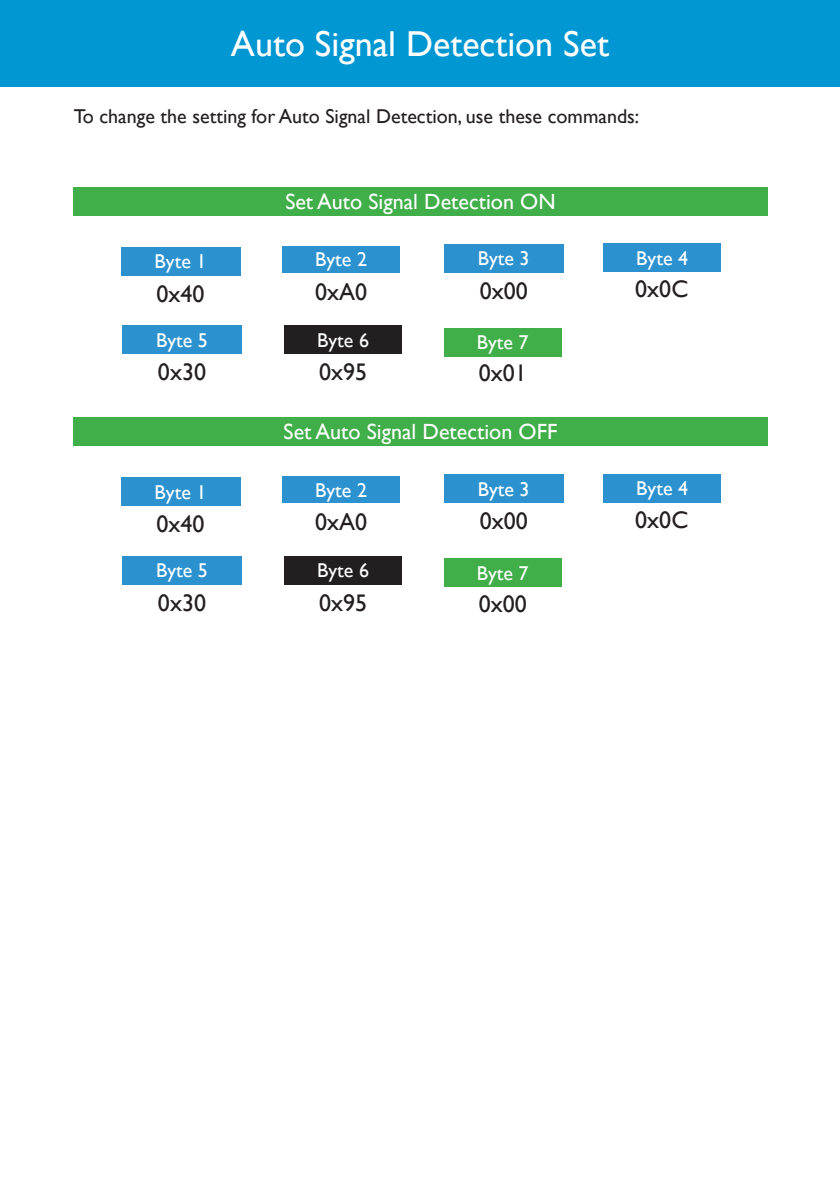
<style>
.page{position:relative;width:840px;height:1191px;background:#fff}
.page>*{position:absolute;margin:0;border:0;box-sizing:border-box;transform-origin:0 0}
.t1{font:36px "Gill Sans";color:#fff}
.t2{font:24px "Gill Sans";color:#231f20}
.t3{font:22px "Gill Sans";color:#fff}
.t4{font:20px "Gill Sans";color:#fff}
.t5{font:20px "Gill Sans";color:#231f20}
</style>
<div class="page">
<div style="left:0;top:0;width:839px;height:87px;background:#0097d2"></div>
<div style="left:282px;top:246px;width:117px;height:26px;background:#2b91cf"></div>
<div style="left:121px;top:247px;width:119px;height:29px;background:#2b91cf"></div>
<div style="left:603px;top:243px;width:117px;height:29px;background:#2b91cf"></div>
<div style="left:444px;top:244px;width:119px;height:29px;background:#2b91cf"></div>
<div style="left:122px;top:325px;width:119px;height:29px;background:#2b91cf"></div>
<div style="left:284px;top:325px;width:117px;height:29px;background:#231f20"></div>
<div style="left:73px;top:187px;width:694px;height:28px;background:#40ae49"></div>
<div style="left:444px;top:328px;width:117px;height:29px;background:#40ae49"></div>
<div style="left:282px;top:476px;width:117px;height:27px;background:#2b91cf"></div>
<div style="left:121px;top:477px;width:119px;height:29px;background:#2b91cf"></div>
<div style="left:603px;top:474px;width:117px;height:28px;background:#2b91cf"></div>
<div style="left:444px;top:475px;width:119px;height:28px;background:#2b91cf"></div>
<div style="left:122px;top:556px;width:119px;height:28px;background:#2b91cf"></div>
<div style="left:284px;top:556px;width:117px;height:28px;background:#231f20"></div>
<div style="left:73px;top:417px;width:694px;height:29px;background:#40ae49"></div>
<div style="left:444px;top:559px;width:117px;height:28px;background:#40ae49"></div>
<h1 class="t1" style="left:231px;top:23px;width:379px">Auto Signal Detection Set</h1>
<p class="t5" style="left:74px;top:105px;width:566px">To change the setting for Auto Signal Detection, use these commands:</p>
<p class="t3" style="left:285px;top:189px;width:271px">Set Auto Signal Detection ON</p>
<p class="t4" style="left:154px;top:250px;width:53px">Byte 1</p>
<p class="t4" style="left:315px;top:248px;width:53px">Byte 2</p>
<p class="t4" style="left:477px;top:247px;width:53px">Byte 3</p>
<p class="t4" style="left:636px;top:246px;width:53px">Byte 4</p>
<p class="t2" style="left:156px;top:280px;width:49px">0x40</p>
<p class="t2" style="left:315px;top:278px;width:54px">0xA0</p>
<p class="t2" style="left:479px;top:277px;width:50px">0x00</p>
<p class="t2" style="left:635px;top:275px;width:54px">0x0C</p>
<p class="t4" style="left:156px;top:328px;width:53px">Byte 5</p>
<p class="t2" style="left:158px;top:358px;width:49px">0x30</p>
<p class="t4" style="left:317px;top:328px;width:53px">Byte 6</p>
<p class="t2" style="left:319px;top:358px;width:49px">0x95</p>
<p class="t4" style="left:476px;top:331px;width:53px">Byte 7</p>
<p class="t2" style="left:478px;top:359px;width:50px">0x01</p>
<p class="t3" style="left:283px;top:419px;width:275px">Set Auto Signal Detection OFF</p>
<p class="t4" style="left:154px;top:480px;width:53px">Byte 1</p>
<p class="t4" style="left:315px;top:478px;width:53px">Byte 2</p>
<p class="t4" style="left:477px;top:477px;width:53px">Byte 3</p>
<p class="t4" style="left:636px;top:476px;width:53px">Byte 4</p>
<p class="t2" style="left:156px;top:510px;width:49px">0x40</p>
<p class="t2" style="left:315px;top:508px;width:54px">0xA0</p>
<p class="t2" style="left:479px;top:507px;width:50px">0x00</p>
<p class="t2" style="left:635px;top:505px;width:54px">0x0C</p>
<p class="t4" style="left:156px;top:558px;width:53px">Byte 5</p>
<p class="t2" style="left:158px;top:588px;width:49px">0x30</p>
<p class="t4" style="left:317px;top:559px;width:53px">Byte 6</p>
<p class="t2" style="left:319px;top:588px;width:49px">0x95</p>
<p class="t4" style="left:476px;top:561px;width:53px">Byte 7</p>
<p class="t2" style="left:478px;top:589px;width:50px">0x00</p>
</div>
